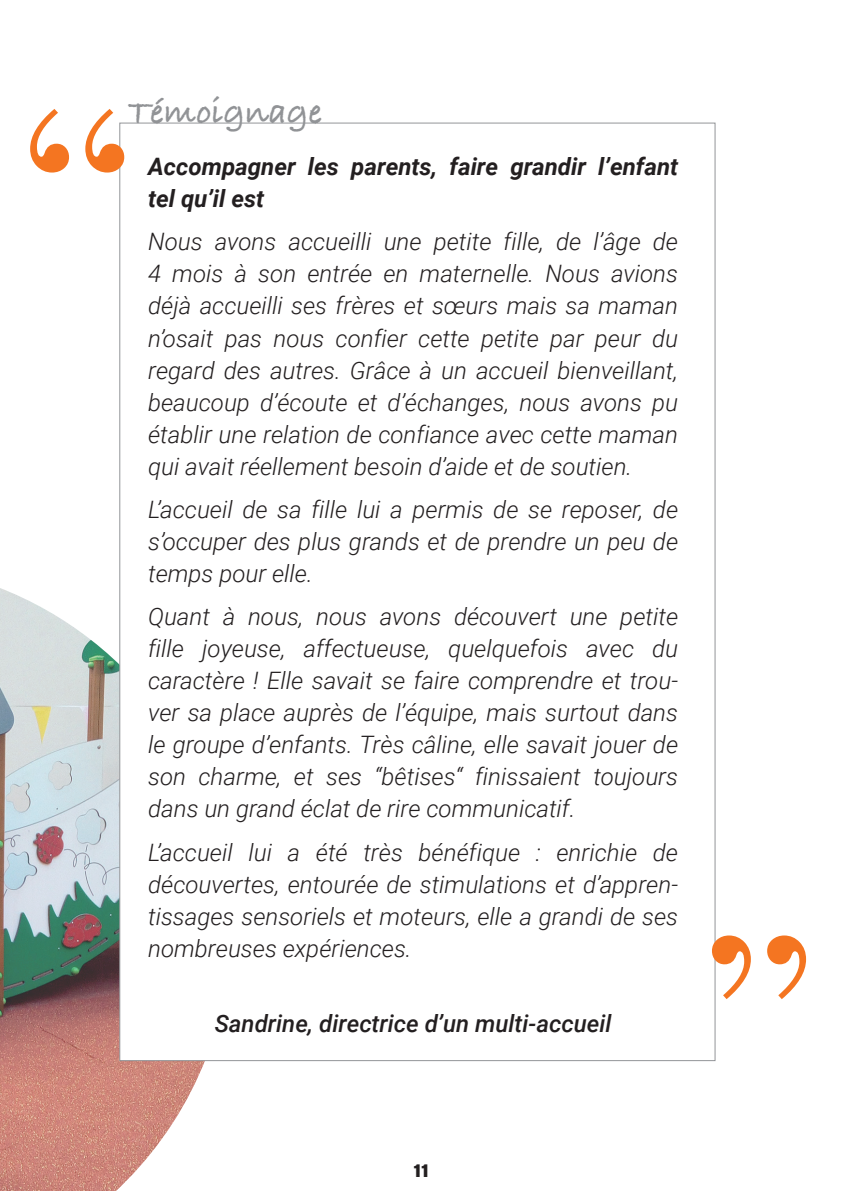
<style>
.page{position:relative;width:842px;height:1191px;background:#fff}
.page>*{position:absolute;margin:0;border:0;box-sizing:border-box;transform-origin:0 0}
.t1{font:240px "Bodoni";color:#f47521}
.t2{font:36px "Bradley Hand ITCTT Bold";color:#919396}
.t3{font:italic 300 24px/32px "Roboto";color:#231f20;text-align:justify}
.t4{font:italic 700 24px/32px "Roboto";color:#231f20}
.t5{font:italic 500 24px "Roboto";color:#231f20}
.t6{font:900 18px "Interstate";color:#231f20}
</style>
<div class="page">
<img style="left:0;top:588px;width:231px;height:603px">
<div style="left:119px;top:123px;width:596px;height:938px;background:#fff;border:1px solid #939598"></div>
<p class="t2" style="left:128px;top:92px;width:195px">Témoignage</p>
<p class="t1" style="left:18px;top:48px;width:119px">“</p>
<p class="t4" style="left:148px;top:150px;width:531px">Accompagner les parents, faire grandir l’enfant tel qu’il est</p>
<p class="t3" style="left:148px;top:225px;width:531px">Nous avons accueilli une petite fille, de l’âge de 4 mois à son entrée en maternelle. Nous avions déjà accueilli ses frères et sœurs mais sa maman n’osait pas nous confier cette petite par peur du regard des autres. Grâce à un accueil bienveillant, beaucoup d’écoute et d’échanges, nous avons pu établir une relation de confiance avec cette maman qui avait réellement besoin d’aide et de soutien.</p>
<p class="t3" style="left:148px;top:492px;width:531px">L’accueil de sa fille lui a permis de se reposer, de s’occuper des plus grands et de prendre un peu de temps pour elle.</p>
<p class="t3" style="left:148px;top:600px;width:531px">Quant à nous, nous avons découvert une petite fille joyeuse, affectueuse, quelquefois avec du caractère ! Elle savait se faire comprendre et trou&shy;ver sa place auprès de l’équipe, mais surtout dans le groupe d’enfants. Très câline, elle savait jouer de son charme, et ses “bêtises“ finissaient toujours dans un grand éclat de rire communicatif.</p>
<p class="t3" style="left:148px;top:835px;width:531px">L’accueil lui a été très bénéfique : enrichie de découvertes, entourée de stimulations et d’appren&shy;tissages sensoriels et moteurs, elle a grandi de ses nombreuses expériences.</p>
<p class="t5" style="left:215px;top:1006px;width:398px">Sandrine, directrice d’un multi-accueil</p>
<p class="t1" style="left:700px;top:874px;width:119px">”</p>
<p class="t6" style="left:413px;top:1159px;width:17px">11</p>
</div>
